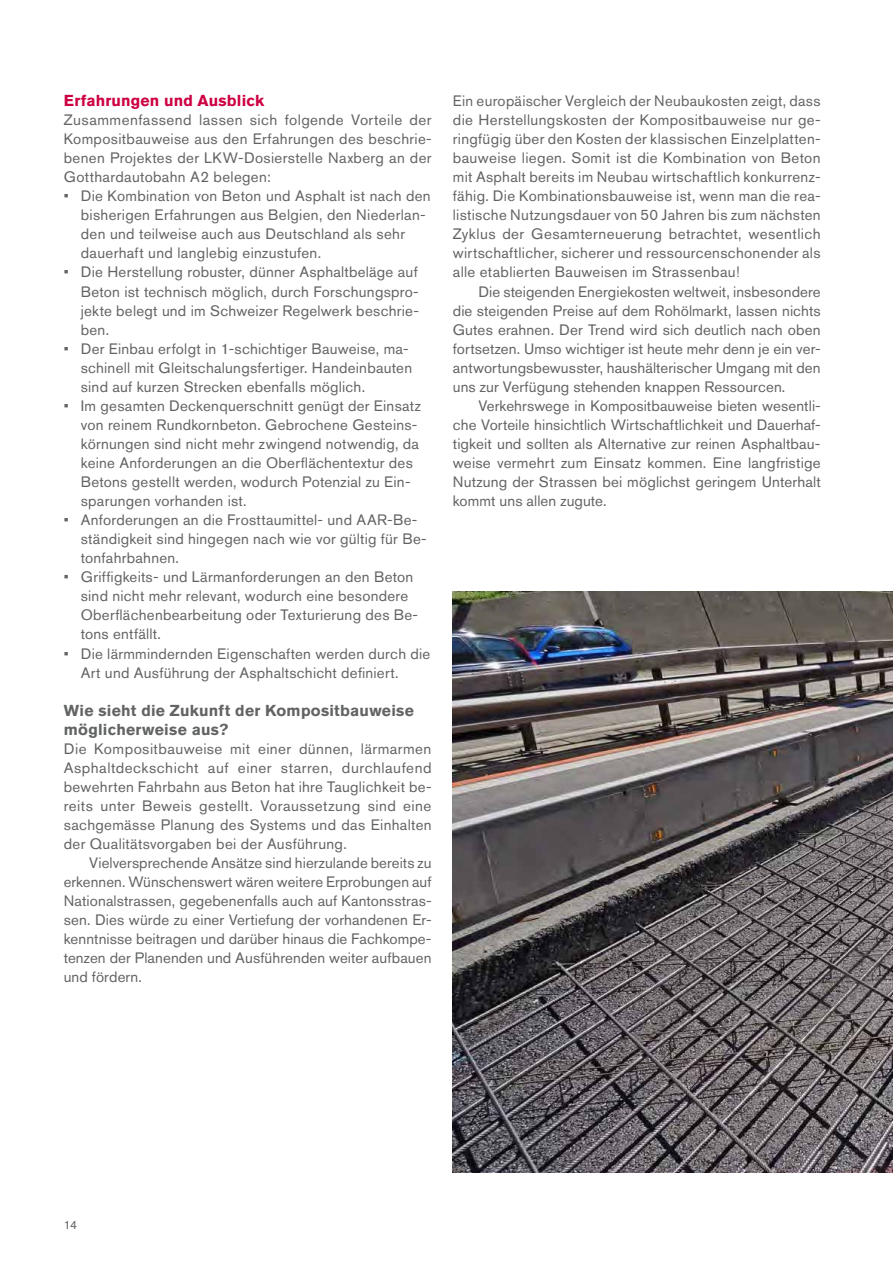
<style>
.page{position:relative;width:893px;height:1263px;background:#fff}
.page>*{position:absolute;margin:0;border:0;box-sizing:border-box;transform-origin:0 0}
.t1{font:700 15.75px/19px "Akzidenz Grotesk BE";letter-spacing:.015em;color:#626463}
.t2{font:700 15.75px "Akzidenz Grotesk BE";letter-spacing:.01em;color:#cd0042}
.t3{font:15px/19px "Akzidenz Grotesk BE";letter-spacing:.015em;color:#626463;text-align:justify}
.t4{font:12px "Akzidenz Grotesk BE";color:#626463}
</style>
<div class="page">
<img style="left:453px;top:591px;width:440px;height:582px">
<p class="t2" style="left:64px;top:95px;width:202px">Erfahrungen und Ausblick</p>
<p class="t3" style="left:64px;top:112px;width:369px">Zusammenfassend lassen sich folgende Vorteile der Kompositbauweise aus den Erfahrungen des beschrie&shy;benen Projektes der LKW-Dosierstelle Naxberg an der Gotthardautobahn A2 belegen:</p>
<p class="t3" style="left:81px;top:188px;width:351px;text-align:left;text-indent:-17px">• Die Kombination von Beton und Asphalt ist nach den bisherigen Erfahrungen aus Belgien, den Niederlan&shy;den und teilweise auch aus Deutschland als sehr dauerhaft und langlebig einzustufen.</p>
<p class="t3" style="left:81px;top:264px;width:340px;text-indent:-17px">• Die Herstellung robuster, dünner Asphaltbeläge auf Beton ist technisch möglich, durch Forschungspro&shy;jekte belegt und im Schweizer Regelwerk beschrie&shy;ben.</p>
<p class="t3" style="left:81px;top:341px;width:333px;text-align:left;text-indent:-17px">• Der Einbau erfolgt in 1-schichtiger Bauweise, ma&shy;schinell mit Gleitschalungsfertiger. Handeinbauten sind auf kurzen Strecken ebenfalls möglich.</p>
<p class="t3" style="left:81px;top:398px;width:342px;text-align:left;text-indent:-17px">• Im gesamten Deckenquerschnitt genügt der Einsatz von reinem Rundkornbeton. Gebrochene Gesteins&shy;körnungen sind nicht mehr zwingend notwendig, da keine Anforderungen an die Oberflächentextur des Betons gestellt werden, wodurch Potenzial zu Ein&shy;sparungen vorhanden ist.</p>
<p class="t3" style="left:81px;top:512px;width:347px;text-align:left;text-indent:-17px">• Anforderungen an die Frosttaumittel- und AAR-Be&shy;ständigkeit sind hingegen nach wie vor gültig für Be&shy;tonfahrbahnen.</p>
<p class="t3" style="left:81px;top:569px;width:339px;text-align:left;text-indent:-17px">• Griffigkeits- und Lärmanforderungen an den Beton sind nicht mehr relevant, wodurch eine besondere Oberflächenbearbeitung oder Texturierung des Be&shy;tons entfällt.</p>
<p class="t3" style="left:81px;top:645px;width:351px;text-indent:-17px">• Die lärmmindernden Eigenschaften werden durch die<br>Art und Ausführung der Asphaltschicht definiert.</p>
<p class="t1" style="left:64px;top:702px;width:352px">Wie sieht die Zukunft der Kompositbauweise möglicherweise aus?</p>
<p class="t3" style="left:64px;top:741px;width:369px">Die Kompositbauweise mit einer dünnen, lärmarmen Asphaltdeckschicht auf einer starren, durchlaufend bewehrten Fahrbahn aus Beton hat ihre Tauglichkeit be&shy;reits unter Beweis gestellt. Voraussetzung sind eine sachgemässe Planung des Systems und das Einhalten der Qualitätsvorgaben bei der Ausführung.</p>
<p class="t3" style="left:64px;top:855px;width:369px;text-indent:26px">Vielversprechende Ansätze sind hierzulande bereits zu erkennen. Wünschenswert wären weitere Erprobungen auf Nationalstrassen, gegebenenfalls auch auf Kantonsstras&shy;sen. Dies würde zu einer Vertiefung der vorhandenen Er&shy;kenntnisse beitragen und darüber hinaus die Fachkompe&shy;tenzen der Planenden und Ausführenden weiter aufbauen und fördern.</p>
<p class="t3" style="left:453px;top:93px;width:369px">Ein europäischer Vergleich der Neubaukosten zeigt, dass die Herstellungskosten der Kompositbauweise nur ge&shy;ringfügig über den Kosten der klassischen Einzelplatten&shy;bauweise liegen. Somit ist die Kombination von Beton mit Asphalt bereits im Neubau wirtschaftlich konkurrenz&shy;fähig. Die Kombinationsbauweise ist, wenn man die rea&shy;listische Nutzungsdauer von 50 Jahren bis zum nächsten Zyklus der Gesamterneuerung betrachtet, wesentlich wirtschaftlicher, sicherer und ressourcenschonender als alle etablierten Bauweisen im Strassenbau!</p>
<p class="t3" style="left:453px;top:283px;width:369px;text-indent:26px">Die steigenden Energiekosten weltweit, insbesondere die steigenden Preise auf dem Rohölmarkt, lassen nichts Gutes erahnen. Der Trend wird sich deutlich nach oben fortsetzen. Umso wichtiger ist heute mehr denn je ein ver&shy;antwortungsbewusster, haushälterischer Umgang mit den uns zur Verfügung stehenden knappen Ressourcen.</p>
<p class="t3" style="left:453px;top:398px;width:369px;text-indent:26px">Verkehrswege in Kompositbauweise bieten wesentli&shy;che Vorteile hinsichtlich Wirtschaftlichkeit und Dauerhaf&shy;tigkeit und sollten als Alternative zur reinen Asphaltbau&shy;weise vermehrt zum Einsatz kommen. Eine langfristige Nutzung der Strassen bei möglichst geringem Unterhalt kommt uns allen zugute.</p>
<p class="t4" style="left:64px;top:1221px;width:15px">14</p>
</div>
